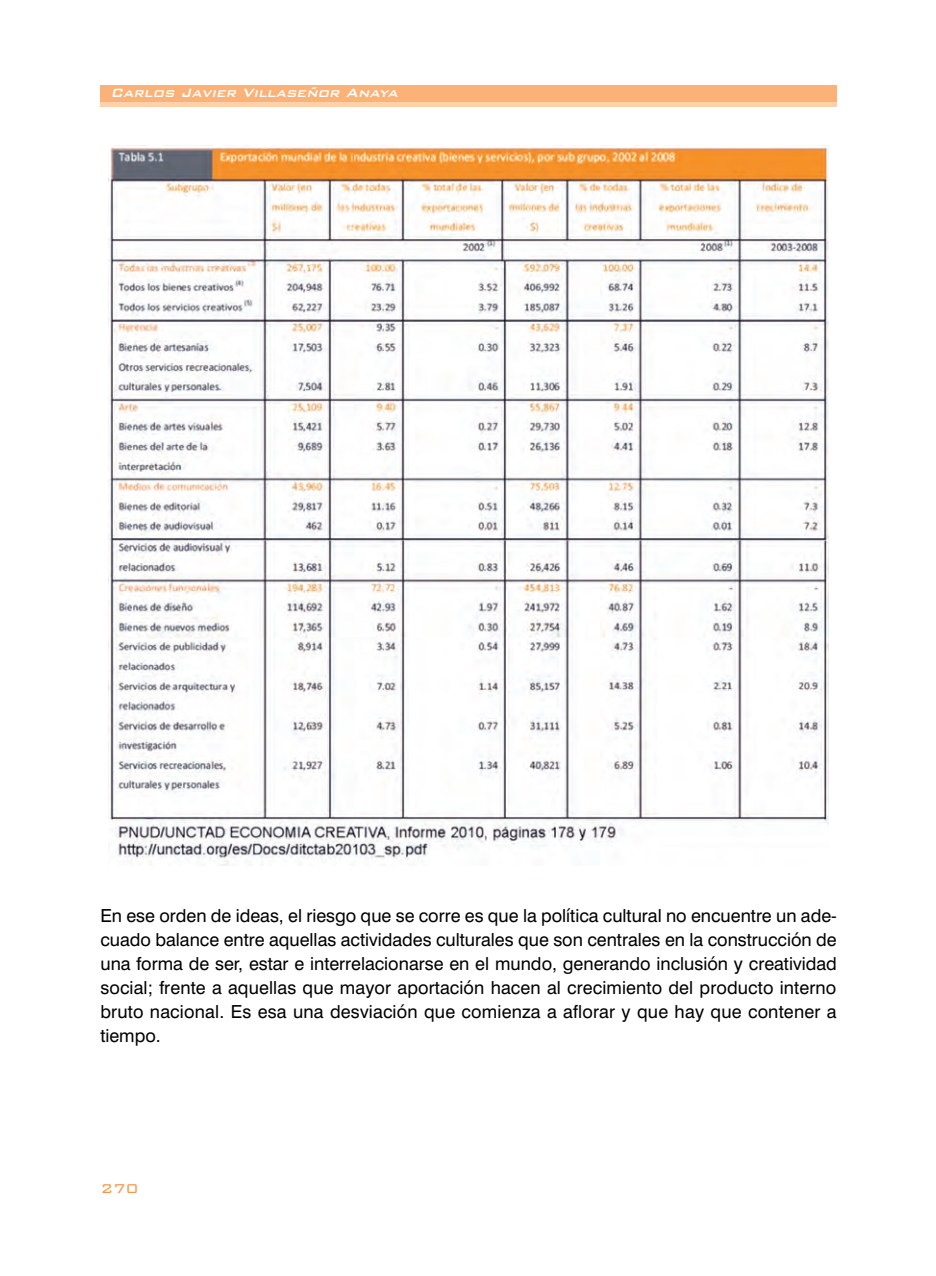
<style>
.page{position:relative;width:936px;height:1276px;background:#fff}
.page>*{position:absolute;margin:0;border:0;box-sizing:border-box;transform-origin:0 0}
.t1{font:18px/24px "Swiss 721 BT";letter-spacing:.01em;color:#000;text-align:justify}
.t2{font:300 17px "Bank Gothic";color:#f79447}
.t3{font:italic 500 16px "Bank Gothic BT";color:#fff}
</style>
<div class="page">
<div style="left:100px;top:85px;width:736px;height:17px;background:#fab278"></div>
<hr style="left:100px;top:102px;width:736px;height:4px;background:#fdd1ab">
<img style="left:108px;top:145px;width:720px;height:720px">
<p class="t3" style="left:110px;top:82px;width:291px">Carlos Javier Villaseñor Anaya</p>
<p class="t1" style="left:100px;top:905px;width:738px">En ese orden de ideas, el riesgo que se corre es que la política cultural no encuentre un ade&shy;cuado balance entre aquellas actividades culturales que son centrales en la construcción de una forma de ser, estar e interrelacionarse en el mundo, generando inclusión y creatividad social; frente a aquellas que mayor aportación hacen al crecimiento del producto interno bruto nacional. Es esa una desviación que comienza a aflorar y que hay que contener a tiempo.</p>
<p class="t2" style="left:100px;top:1179px;width:40px">270</p>
</div>
